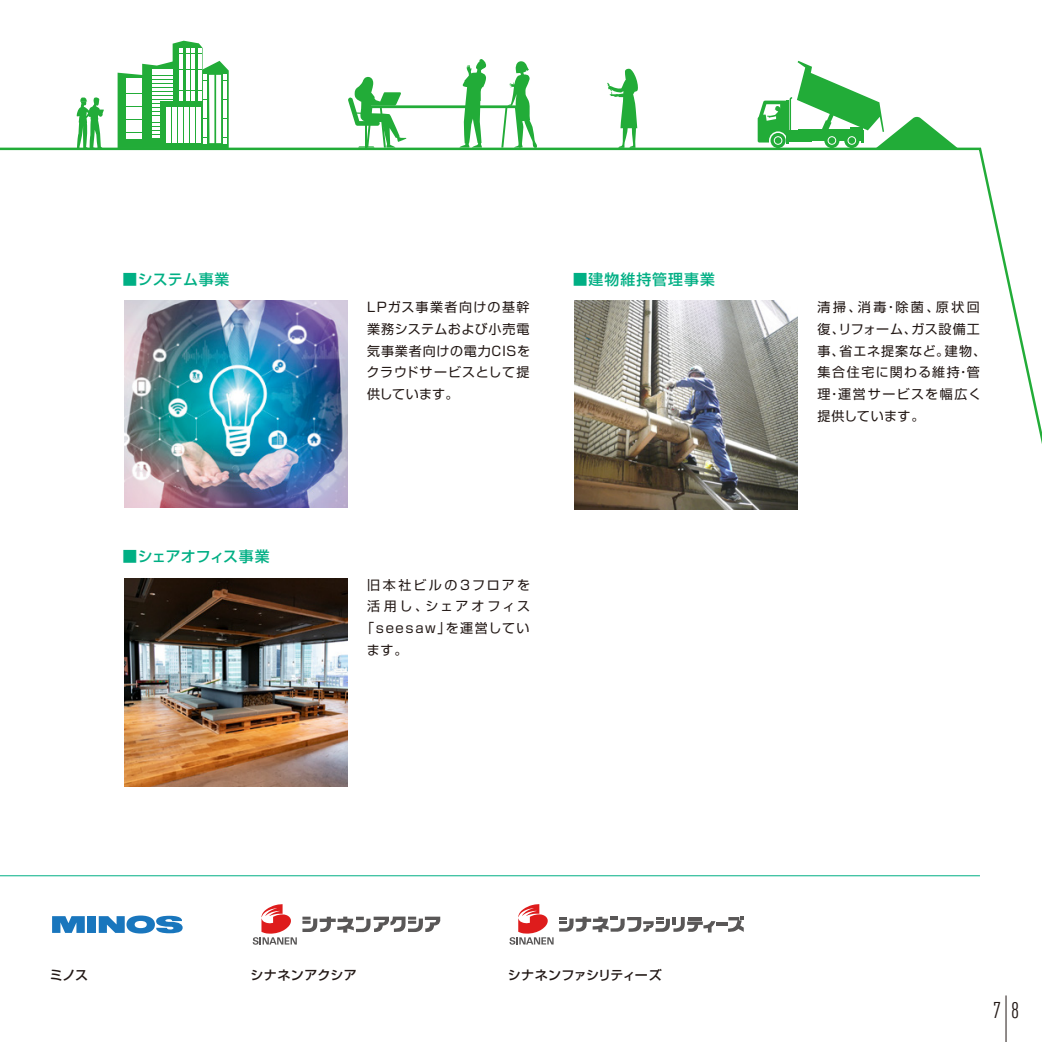
<style>
.page{position:relative;width:1042px;height:1042px;background:#fff}
.page>*{position:absolute;margin:0;border:0;box-sizing:border-box;transform-origin:0 0}
.t1{font:condensed 22.4px "DIN Offc Pro";color:#221815}
.t2{font:500 14.88px "Shin Go Pr 6 N";letter-spacing:-.03em;color:#00af84}
.t3{font:500 14.88px "Shin Go Pr 6 N";letter-spacing:.07em;color:#00af84}
.t4{font:500 14.88px "Shin Go Pr 6 N";letter-spacing:.045em;color:#00af84}
.t5{font:12.95px/21.7px "Shin Go Pr 6 N";letter-spacing:.08em;color:#221815;text-align:justify}
.t6{font:12.95px "Shin Go Pr 6 N";letter-spacing:.175em;color:#221815}
.t7{font:12.95px "Shin Go Pr 6 N";letter-spacing:.13em;color:#221815}
.t8{font:500 12.95px "Shin Go Pr 6 N";letter-spacing:-.045em;color:#221815}
.t9{font:500 12.95px "Shin Go Pr 6 N";letter-spacing:.025em;color:#221815}
.t10{font:500 12.95px "Shin Go Pr 6 N";letter-spacing:.005em;color:#221815}
</style>
<div class="page">
<hr style="left:0;top:875px;width:980px;height:1px;background:#00af84">
<img style="left:124px;top:578px;width:223px;height:208px">
<svg style="left:757px;top:61px;width:198px;height:85px"></svg>
<svg style="left:76px;top:97px;width:28px;height:49px"></svg>
<svg style="left:118px;top:41px;width:111px;height:105px"></svg>
<hr style="left:367px;top:105px;width:153px;height:3px;background:#22ac38">
<svg style="left:348px;top:77px;width:58px;height:69px"></svg>
<svg style="left:459px;top:59px;width:27px;height:87px"></svg>
<svg style="left:501px;top:61px;width:36px;height:85px"></svg>
<svg style="left:607px;top:68px;width:31px;height:78px"></svg>
<svg style="left:559px;top:916px;width:185px;height:16px"></svg>
<svg style="left:509px;top:904px;width:44px;height:40px"></svg>
<img style="left:0;top:146px;width:1042px;height:364px">
<svg style="left:252px;top:904px;width:188px;height:40px"></svg>
<svg style="left:52px;top:916px;width:33px;height:17px"></svg>
<div style="left:88px;top:916px;width:8px;height:17px;background:#1976bd"></div>
<svg style="left:99px;top:915px;width:84px;height:18px"></svg>
<hr style="left:1005px;top:995px;width:1px;height:47px;background:#221815">
<p class="t4" style="left:122px;top:267px;width:109px">■システム事業</p>
<p class="t2" style="left:122px;top:544px;width:149px">■シェアオフィス事業</p>
<p class="t5" style="left:366px;top:296px;width:165px">LPガス事業者向けの基幹業務システムおよび小売電気事業者向けの電力CISをクラウドサービスとして提供しています。</p>
<p class="t3" style="left:573px;top:267px;width:144px">■建物維持管理事業</p>
<p class="t6" style="left:367px;top:574px;width:164px">旧本社ビルの3フロアを</p>
<p class="t6" style="left:367px;top:596px;width:164px">活用し、シェアオフィス</p>
<p class="t7" style="left:361px;top:617px;width:170px">「seesaw」を運営してい</p>
<p class="t5" style="left:367px;top:638px;width:42px">ます。</p>
<p class="t5" style="left:817px;top:296px;width:170px;text-align:left">清掃、消毒・除菌、原状回復、リフォーム、ガス設備工事、省エネ提案など。建物、集合住宅に関わる維持・管理・運営サービスを幅広く提供しています。</p>
<p class="t10" style="left:50px;top:964px;width:40px">ミノス</p>
<p class="t9" style="left:250px;top:964px;width:108px">シナネンアクシア</p>
<p class="t8" style="left:508px;top:964px;width:155px">シナネンファシリティーズ</p>
<h1 class="t1" style="left:993px;top:994px;width:27px">7 8</h1>
</div>
